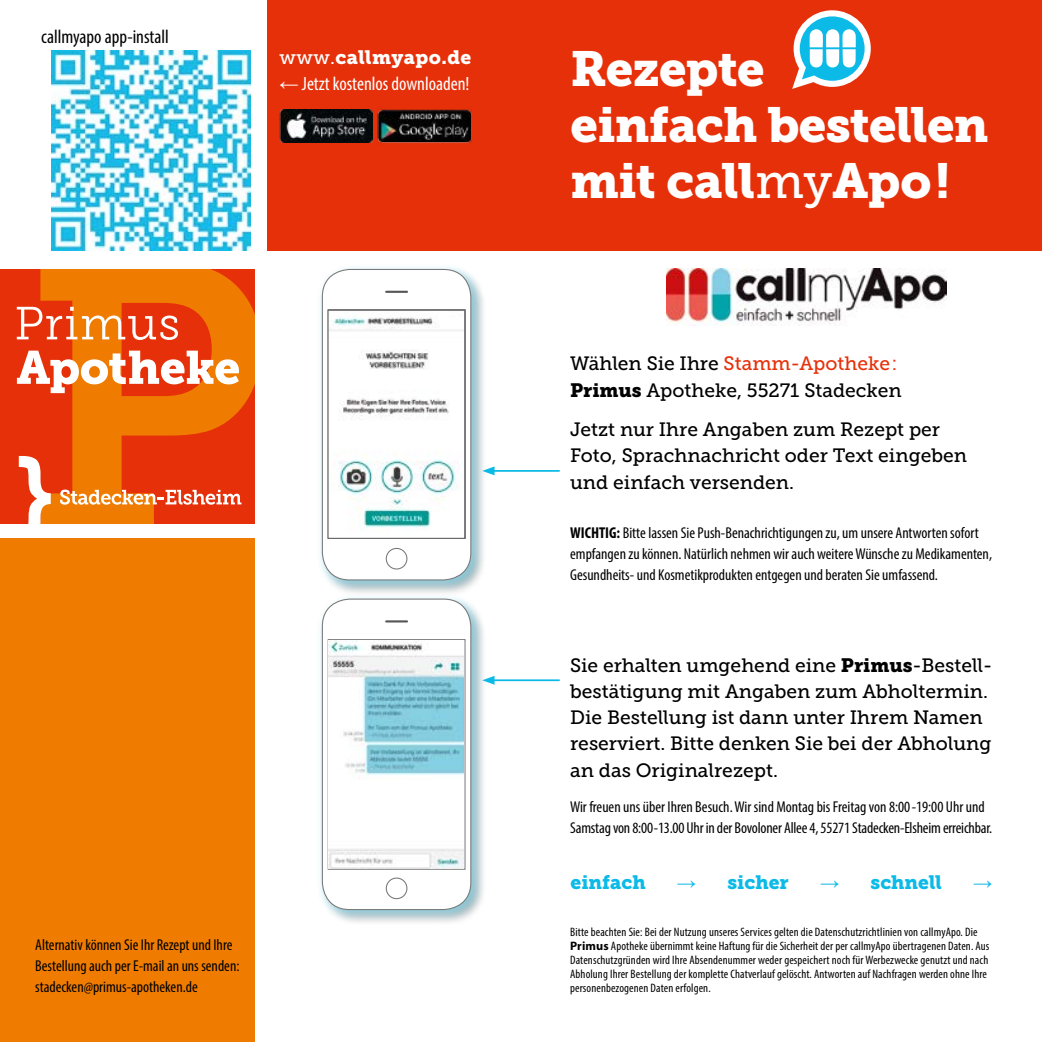
<style>
.page{position:relative;width:1042px;height:1042px;background:#fff}
.page>*{position:absolute;margin:0;border:0;box-sizing:border-box;transform-origin:0 0}
.t1{font:49px "Museo Slab 900";letter-spacing:-.015em;color:#fff}
.t2{font:19.25px/26.2px "Museo Slab 500";color:#000}
.t3{font:19.25px "Museo Slab 500";color:#e63009}
.t4{font:condensed 19.25px "Myriad Pro";color:#fff}
.t5{font:19.25px "Museo Slab 900";color:#0cbae7}
.t6{font:condensed 19.25px "Myriad Pro";color:#000}
.t7{font:19.25px "Museo Slab 900";letter-spacing:.025em;color:#fff}
.t8{font:19.25px "Arial";color:#0cbae7}
.t9{font:condensed 15.75px/21px "Myriad Pro";color:#000}
.t10{font:condensed 12.25px/14px "Myriad Pro";letter-spacing:.01em;color:#000}
.s1{font-family:"Museo Slab 500"}
.s2{font-family:"Arial";font-stretch:normal}
.s3{color:#000}
.s4{font-family:"Arial"}
.s5{font-family:"Museo Slab 900"}
.s6{font-weight:700}
.s7{font-weight:700;font-stretch:normal}
</style>
<div class="page">
<div style="left:268px;top:0;width:774px;height:251px;background:#e63009"></div>
<hr style="left:492px;top:679px;width:68px;height:2px;background:#0cbae7">
<svg style="left:490px;top:676px;width:4px;height:9px"></svg>
<div style="left:0;top:538px;width:254px;height:250px;background:#ef7c00"></div>
<div style="left:0;top:776px;width:254px;height:266px;background:#ef7c00"></div>
<div style="left:0;top:269px;width:254px;height:254px;background:#e63009"></div>
<svg style="left:40px;top:269px;width:214px;height:254px;fill:#ef7c00"></svg>
<svg style="left:19px;top:456px;width:32px;height:67px"></svg>
<svg style="left:17px;top:307px;width:161px;height:33px"></svg>
<svg style="left:17px;top:351px;width:222px;height:42px"></svg>
<svg style="left:60px;top:489px;width:181px;height:16px"></svg>
<div style="left:316px;top:264px;width:168px;height:329px;background:#0cbae7;opacity:.39"></div>
<div style="left:322px;top:269px;width:149px;height:311px;background:#fff;border-radius:27px"></div>
<div style="left:322px;top:269px;width:149px;height:311px;border:1px solid #787878;border-radius:27px"></div>
<hr style="left:386px;top:291px;width:21px;height:2px;background:#565655">
<div style="left:386px;top:548px;width:21px;height:21px;border:1px solid #787878;border-radius:50%"></div>
<img style="left:330px;top:316px;width:133px;height:215px">
<div style="left:328px;top:310px;width:137px;height:228px;border:1px solid #787878"></div>
<div style="left:311px;top:587px;width:179px;height:342px;background:#fff"></div>
<div style="left:316px;top:593px;width:168px;height:329px;background:#0cbae7;opacity:.4"></div>
<div style="left:322px;top:599px;width:149px;height:310px;background:#fff;border-radius:27px"></div>
<div style="left:322px;top:598px;width:149px;height:312px;border:1px solid #787878;border-radius:27px"></div>
<hr style="left:386px;top:620px;width:21px;height:2px;background:#565655">
<div style="left:386px;top:877px;width:21px;height:22px;border:1px solid #787878;border-radius:50%"></div>
<div style="left:328px;top:639px;width:137px;height:230px;border:1px solid #787878"></div>
<svg style="left:792px;top:10px;width:79px;height:79px"></svg>
<img style="left:329px;top:640px;width:135px;height:228px">
<img style="left:280px;top:110px;width:93px;height:32px">
<img style="left:377px;top:109px;width:94px;height:34px">
<img style="left:666px;top:269px;width:280px;height:57px">
<img style="left:51px;top:50px;width:200px;height:201px">
<hr style="left:492px;top:470px;width:68px;height:2px;background:#0cbae7">
<svg style="left:482px;top:466px;width:12px;height:9px"></svg>
<p class="t6" style="left:41px;top:25px;width:129px">callmyapo app-install</p>
<p class="t7" style="left:280px;top:46px;width:193px"><span class="s1">www.</span>callmyapo.de</p>
<p class="t4" style="left:280px;top:72px;width:191px"><span class="s2">←</span> Jetzt kostenlos downloaden!</p>
<p class="t9" style="left:35px;top:934px;width:206px">Alternativ können Sie Ihr Rezept und Ihre<br>Bestellung auch per E-mail an uns senden:</p>
<p class="t9" style="left:35px;top:976px;width:164px">stadecken@primus-apotheken.de</p>
<p class="t1" style="left:570px;top:41px;width:195px">Rezepte</p>
<p class="t1" style="left:570px;top:97px;width:419px">einfach bestellen</p>
<p class="t1" style="left:570px;top:153px;width:381px">mit call<span class="s1">my</span>Apo !</p>
<p class="t3" style="left:570px;top:353px;width:328px"><span class="s3">Wählen Sie Ihre</span> Stamm-Apotheke <span class="s4">:</span></p>
<p class="t2" style="left:570px;top:377px;width:333px"><span class="s5">Primus</span> Apotheke, 55271 Stadecken</p>
<p class="t2" style="left:570px;top:416px;width:371px">Jetzt nur Ihre Angaben zum Rezept per</p>
<p class="t2" style="left:570px;top:443px;width:398px">Foto, Sprachnachricht oder Text eingeben und einfach versenden.</p>
<p class="t9" style="left:570px;top:522px;width:423px"><span class="s6">WICHTIG:</span> Bitte lassen Sie Push-Benachrichtigungen zu, um unsere Antworten sofort empfangen zu können. Natürlich nehmen wir auch weitere Wünsche zu Medikamenten,<br>Gesundheits- und Kosmetikprodukten entgegen und beraten Sie umfassend.</p>
<p class="t2" style="left:570px;top:652px;width:424px">Sie erhalten umgehend eine <span class="s5">Primus</span>-Bestell&shy;bestätigung mit Angaben zum Abholtermin.<br>Die Bestellung ist dann unter Ihrem Namen reserviert. Bitte denken Sie bei der Abholung an das Originalrezept.</p>
<p class="t9" style="left:570px;top:795px;width:416px">Wir freuen uns über Ihren Besuch. Wir sind Montag bis Freitag von 8:00 -19:00 Uhr und</p>
<p class="t9" style="left:570px;top:816px;width:424px">Samstag von 8:00 -13.00 Uhr in der Bovoloner Allee 4, 55271 Stadecken-Elsheim erreichbar.</p>
<p class="t5" style="left:570px;top:871px;width:77px">einfach</p>
<p class="t5" style="left:677px;top:871px;width:113px"><span class="s4">→</span> sicher</p>
<p class="t5" style="left:820px;top:871px;width:123px"><span class="s4">→</span> schnell</p>
<p class="t8" style="left:973px;top:869px;width:21px">→</p>
<p class="t10" style="left:570px;top:924px;width:421px">Bitte beachten Sie: Bei der Nutzung unseres Services gelten die Datenschutzrichtlinien von callmyApo. Die <span class="s7">Primus</span> Apotheke übernimmt keine Haftung für die Sicherheit der per callmyApo übertragenen Daten. Aus Datenschutzgründen wird Ihre Absendenummer weder gespeichert noch für Werbezwecke genutzt und nach Abholung Ihrer Bestellung der komplette Chatverlauf gelöscht. Antworten auf Nachfragen werden ohne Ihre personenbezogenen Daten erfolgen.</p>
</div>
